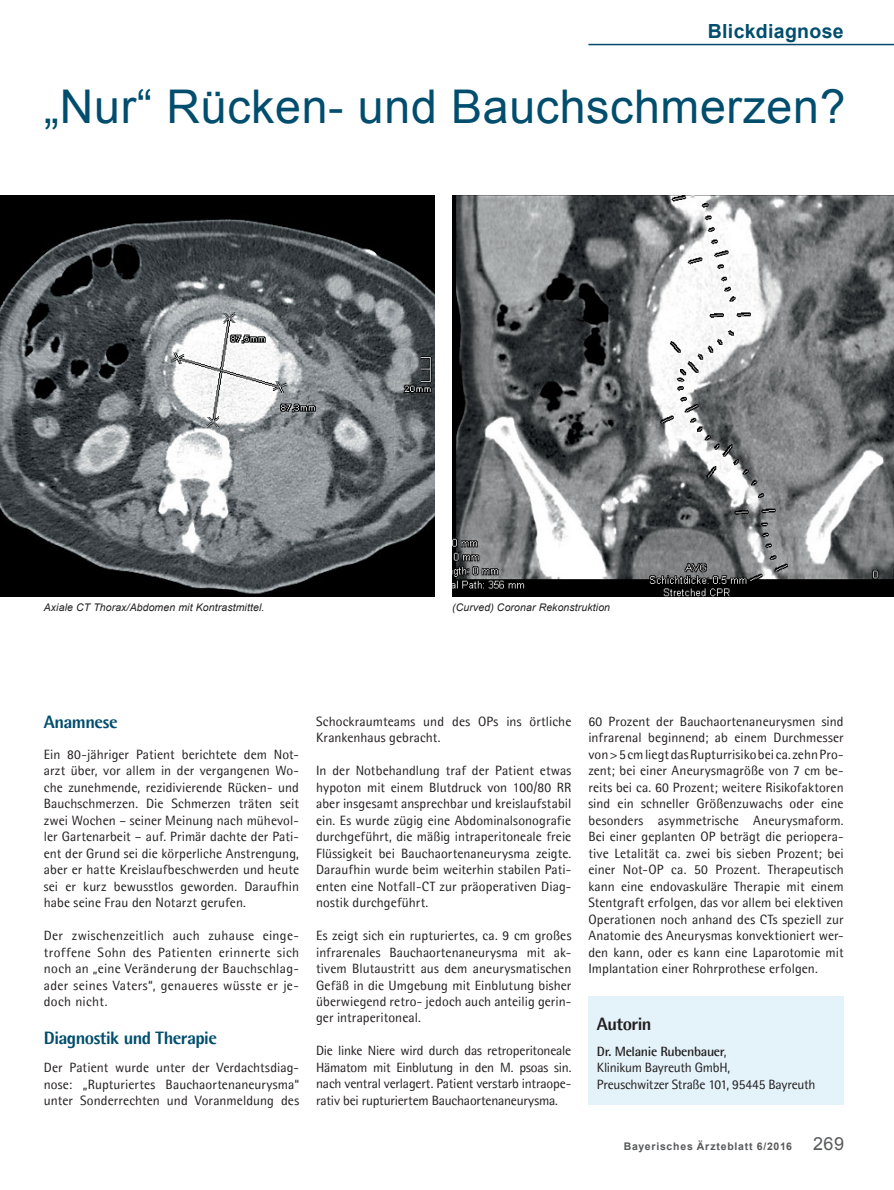
<style>
.page{position:relative;width:894px;height:1190px;background:#fff}
.page>*{position:absolute;margin:0;border:0;box-sizing:border-box;transform-origin:0 0}
.t1{font:46.5px "Arial";letter-spacing:.015em;color:#004d6d}
.t2{font:700 19.5px "Arial";letter-spacing:.015em;color:#004d6d}
.t3{font:800 18px "Agfa Rotis Semisans";letter-spacing:-.03em;color:#004d6d}
.t4{font:800 18px "Agfa Rotis Semisans";letter-spacing:-.03em;color:#231f20}
.t5{font:13.5px/16.5px "Agfa Rotis Semisans";letter-spacing:.005em;color:#231f20;text-align:justify}
.t6{font:13.5px/16.5px "Agfa Rotis Semisans";letter-spacing:-.02em;color:#231f20}
.t7{font:italic 10.5px "Arial";letter-spacing:.01em;color:#231f20}
.t8{font:700 10.5px "Arial";letter-spacing:.075em;color:#58595b}
.s1{font-weight:700}
.s2{font-weight:400;font-size:18px}
</style>
<div class="page">
<hr style="left:588px;top:44px;width:305px;height:1px;background:#004d6d">
<div style="left:588px;top:996px;width:255px;height:109px;background:#e4f3fa"></div>
<img style="left:0;top:195px;width:435px;height:402px">
<img style="left:452px;top:195px;width:441px;height:402px">
<h2 class="t2" style="left:707px;top:20px;width:137px">Blickdiagnose</h2>
<h1 class="t1" style="left:44px;top:81px;width:803px">„Nur“ Rücken- und Bauchschmerzen?</h1>
<p class="t7" style="left:44px;top:601px;width:222px">Axiale CT Thorax/Abdomen mit Kontrastmittel.</p>
<p class="t7" style="left:452px;top:601px;width:159px">(Curved) Coronar Rekonstruktion</p>
<h3 class="t3" style="left:44px;top:711px;width:75px">Anamnese</h3>
<p class="t5" style="left:44px;top:746px;width:257px">Ein 80-jähriger Patient berichtete dem Not&shy;arzt über, vor allem in der vergangenen Wo&shy;che zunehmende, rezidivierende Rücken- und Bauchschmerzen. Die Schmerzen träten seit zwei Wochen – seiner Meinung nach mühevol&shy;ler Gartenarbeit – auf. Primär dachte der Pati&shy;ent der Grund sei die körperliche Anstrengung, aber er hatte Kreislaufbeschwerden und heute sei er kurz bewusstlos geworden. Daraufhin habe seine Frau den Notarzt gerufen.</p>
<p class="t5" style="left:44px;top:927px;width:257px">Der zwischenzeitlich auch zuhause einge&shy;troffene Sohn des Patienten erinnerte sich noch an „eine Veränderung der Bauchschlag&shy;ader seines Vaters“, genaueres wüsste er je&shy;doch nicht.</p>
<h3 class="t3" style="left:44px;top:1027px;width:175px">Diagnostik und Therapie</h3>
<p class="t5" style="left:44px;top:1059px;width:257px">Der Patient wurde unter der Verdachtsdiag&shy;nose: „Rupturiertes Bauchaortenaneurysma“ unter Sonderrechten und Voranmeldung des</p>
<p class="t5" style="left:316px;top:713px;width:257px">Schockraumteams und des OPs ins örtliche<br>Krankenhaus gebracht.</p>
<p class="t5" style="left:316px;top:762px;width:257px">In der Notbehandlung traf der Patient etwas hypoton mit einem Blutdruck von 100/80 RR aber insgesamt ansprechbar und kreislaufstabil ein. Es wurde zügig eine Abdominalsonografie durchgeführt, die mäßig intraperitoneale freie Flüssigkeit bei Bauchaortenaneurysma zeigte.<br>Daraufhin wurde beim weiterhin stabilen Pati&shy;enten eine Notfall-CT zur präoperativen Diag&shy;nostik durchgeführt.</p>
<p class="t5" style="left:316px;top:927px;width:257px">Es zeigt sich ein rupturiertes, ca. 9 cm großes infrarenales Bauchaortenaneurysma mit ak&shy;tivem Blutaustritt aus dem aneurysmatischen Gefäß in die Umgebung mit Einblutung bisher überwiegend retro- jedoch auch anteilig gerin&shy;ger intraperitoneal.</p>
<p class="t5" style="left:316px;top:1043px;width:257px">Die linke Niere wird durch das retroperitoneale Hämatom mit Einblutung in den M. psoas sin. nach ventral verlagert. Patient verstarb intraope&shy;rativ bei rupturiertem Bauchaortenaneurysma.</p>
<p class="t5" style="left:588px;top:713px;width:257px">60 Prozent der Bauchaortenaneurysmen sind infrarenal beginnend; ab einem Durchmesser von &gt; 5 cm liegt das Rupturrisiko bei ca. zehn Pro&shy;zent; bei einer Aneurysmagröße von 7 cm be&shy;reits bei ca. 60 Prozent; weitere Risikofaktoren sind ein schneller Größenzuwachs oder eine besonders asymmetrische Aneurysmaform.<br>Bei einer geplanten OP beträgt die periopera&shy;tive Letalität ca. zwei bis sieben Prozent; bei einer Not-OP ca. 50 Prozent. Therapeutisch kann eine endovaskuläre Therapie mit einem Stentgraft erfolgen, das vor allem bei elektiven Operationen noch anhand des CTs speziell zur Anatomie des Aneurysmas konvektioniert wer&shy;den kann, oder es kann eine Laparotomie mit Implantation einer Rohrprothese erfolgen.</p>
<h3 class="t4" style="left:597px;top:1012px;width:56px">Autorin</h3>
<p class="t6" style="left:597px;top:1043px;width:220px"><span class="s1">Dr. Melanie Rubenbauer</span>,<br>Klinikum Bayreuth GmbH,<br>Preuschwitzer Straße 101, 95445 Bayreuth</p>
<p class="t8" style="left:623px;top:1140px;width:222px">Bayerisches Ärzteblatt 6/2016 <span class="s2">269</span></p>
</div>
